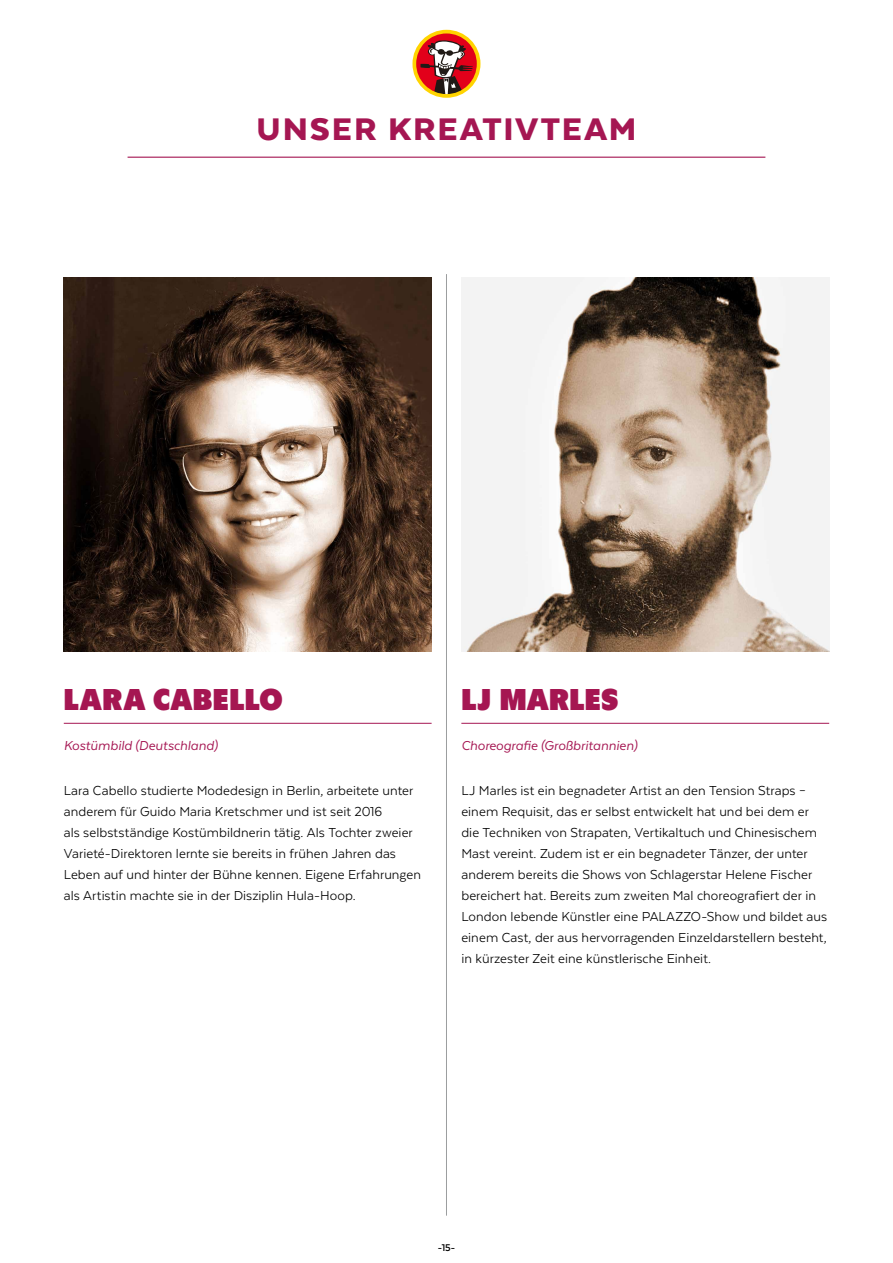
<style>
.page{position:relative;width:893px;height:1263px;background:#fff}
.page>*{position:absolute;margin:0;border:0;box-sizing:border-box;transform-origin:0 0}
.t1{font:900 36px "Texta";letter-spacing:.05em;color:#a51652;scale:1.05 1}
.t2{font:30px "Tondu";letter-spacing:.03em;color:#a51652}
.t3{font:15px/21px "Texta";letter-spacing:.005em;color:#000}
.t4{font:italic 15px "Texta";color:#a51652}
.t5{font:700 11.25px "Texta";color:#000}
</style>
<div class="page">
<hr style="left:446px;top:274px;width:1px;height:942px;background:#9c9e9f">
<img style="left:461px;top:277px;width:368px;height:374px">
<img style="left:64px;top:277px;width:368px;height:374px">
<hr style="left:64px;top:723px;width:368px;height:1px;background:#a51652">
<hr style="left:128px;top:157px;width:637px;height:1px;background:#a51652">
<svg style="left:412px;top:30px;width:68px;height:68px"></svg>
<hr style="left:461px;top:723px;width:368px;height:1px;background:#a51652">
<h1 class="t1" style="left:256px;top:110px;width:363px">UNSER KREATIVTEAM</h1>
<h2 class="t2" style="left:64px;top:674px;width:220px">LARA CABELLO</h2>
<h2 class="t2" style="left:461px;top:674px;width:158px">LJ MARLES</h2>
<p class="t4" style="left:64px;top:737px;width:156px">Kostümbild (Deutschland)</p>
<p class="t4" style="left:461px;top:737px;width:177px">Choreografie (Großbritannien)</p>
<p class="t3" style="left:64px;top:780px;width:359px">Lara Cabello studierte Modedesign in Berlin, arbeitete unter anderem für Guido Maria Kretschmer und ist seit 2016<br>als selbstständige Kostümbildnerin tätig. Als Tochter zweier Varieté-Direktoren lernte sie bereits in frühen Jahren das Leben auf und hinter der Bühne kennen. Eigene Erfahrungen als Artistin machte sie in der Disziplin Hula-Hoop.</p>
<p class="t3" style="left:461px;top:780px;width:367px">LJ Marles ist ein begnadeter Artist an den Tension Straps – einem Requisit, das er selbst entwickelt hat und bei dem er die Techniken von Strapaten, Vertikaltuch und Chinesischem Mast vereint. Zudem ist er ein begnadeter Tänzer, der unter anderem bereits die Shows von Schlagerstar Helene Fischer bereichert hat. Bereits zum zweiten Mal choreografiert der in London lebende Künstler eine PALAZZO-Show und bildet aus einem Cast, der aus hervorragenden Einzeldarstellern besteht, in kürzester Zeit eine künstlerische Einheit.</p>
<p class="t5" style="left:438px;top:1241px;width:19px">-15-</p>
</div>
